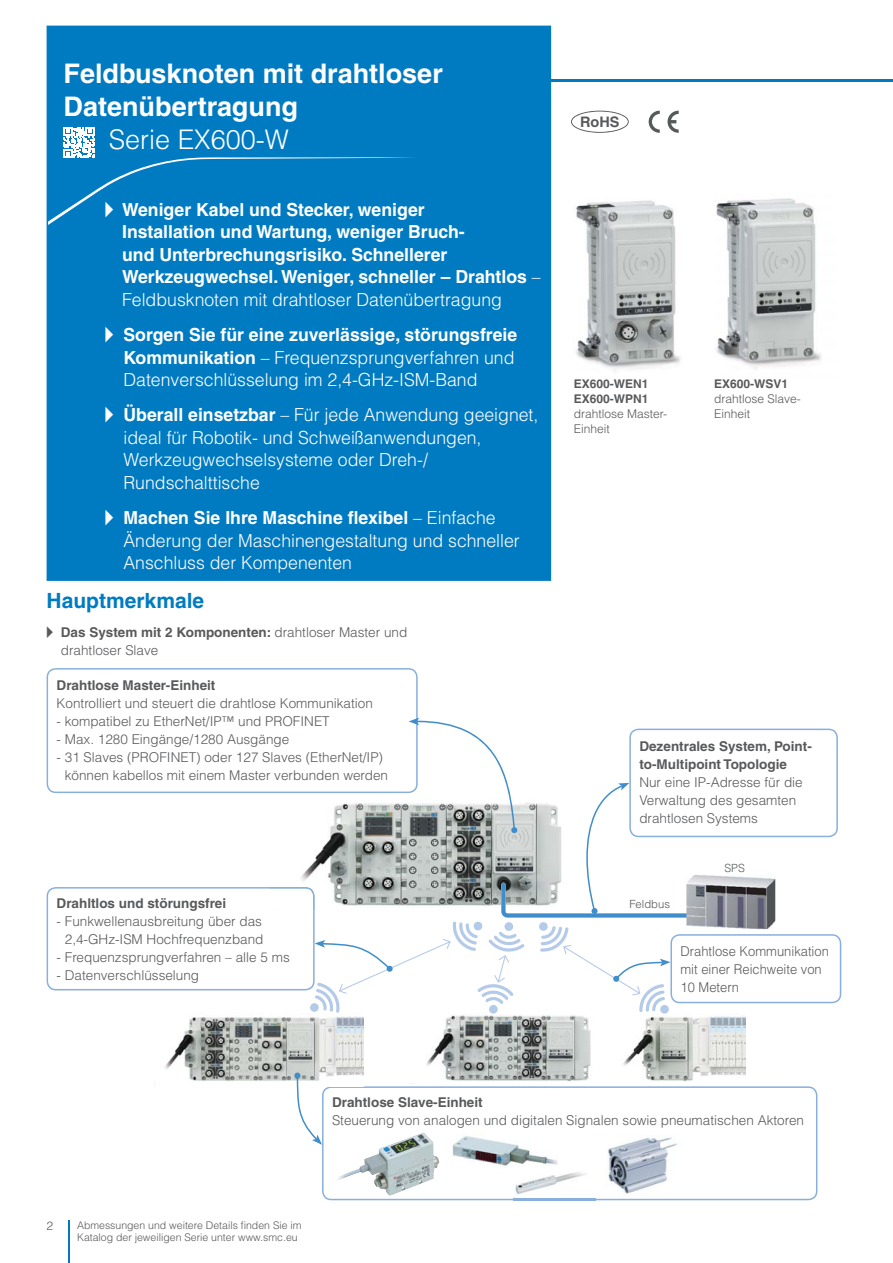
<style>
.page{position:relative;width:893px;height:1263px;background:#fff}
.page>*{position:absolute;margin:0;border:0;box-sizing:border-box;transform-origin:0 0}
.t1{font:700 27px/33px "Helvetica";color:#fff}
.t2{font:300 27px "Helvetica";color:#fff}
.t3{font:700 21px "Helvetica";color:#007bc2}
.t4{font:300 18px/22.5px "Helvetica";color:#fff}
.t5{font:700 18px/22.5px "Helvetica";color:#fff}
.t6{font:700 14.55px "Helvetica";color:#58595b}
.t7{font:300 13.5px/18px "Helvetica";color:#58595b}
.t8{font:700 13.5px/18px "Helvetica";color:#58595b}
.t9{font:300 13.5px/18px "Helvetica";color:#58595b;scale:.96 1}
.t10{font:300 12px/15px "Helvetica";color:#58595b}
.t11{font:700 12px/15px "Helvetica";color:#58595b}
.t12{font:300 11.25px "Helvetica";color:#58595b}
.t13{font:300 10.5px/12px "Helvetica";color:#58595b}
.s1{font-family:"European Pi Three";font-weight:400}
.s2{font-weight:300}
.s3{font-weight:700}
</style>
<div class="page">
<hr style="left:68px;top:1220px;width:1px;height:43px;background:#007bc2">
<svg style="left:322px;top:1086px;width:495px;height:114px"></svg>
<svg style="left:47px;top:668px;width:370px;height:50px"></svg>
<svg style="left:571px;top:111px;width:57px;height:22px"></svg>
<div style="left:47px;top:26px;width:504px;height:555px;background:#007bc2"></div>
<svg style="left:648px;top:111px;width:11px;height:22px"></svg>
<svg style="left:667px;top:111px;width:11px;height:22px"></svg>
<img style="left:165px;top:1016px;width:198px;height:65px">
<img style="left:623px;top:1016px;width:122px;height:66px">
<img style="left:411px;top:1015px;width:180px;height:69px">
<svg style="left:294px;top:1073px;width:28px;height:72px"></svg>
<svg style="left:47px;top:718px;width:794px;height:296px"></svg>
<img style="left:576px;top:200px;width:105px;height:171px">
<img style="left:716px;top:198px;width:105px;height:171px">
<hr style="left:489px;top:79px;width:403px;height:3px;background:#007bc2">
<img style="left:606px;top:1136px;width:76px;height:61px">
<img style="left:451px;top:1129px;width:107px;height:45px">
<img style="left:329px;top:1132px;width:110px;height:64px">
<img style="left:514px;top:1167px;width:81px;height:34px">
<img style="left:514px;top:1199px;width:81px;height:1px">
<img style="left:514px;top:1167px;width:44px;height:7px">
<svg style="left:64px;top:127px;width:30px;height:31px"></svg>
<h1 class="t1" style="left:64px;top:60px;width:381px">Feldbusknoten mit drahtloser<br>Datenübertragung</h1>
<h1 class="t2" style="left:109px;top:125px;width:182px">Serie EX600-W</h1>
<h3 class="t5" style="left:122px;top:200px;width:420px;text-indent:-17px"><span class="s1">-</span> Weniger Kabel und Stecker, weniger<br>Installation und Wartung, weniger Bruch-<br>und Unterbrechungsrisiko. Schnellerer Werkzeugwechsel. Weniger, schneller – Drahtlos <span class="s2">– Feldbusknoten mit drahtloser Datenübertragung</span></h3>
<h3 class="t4" style="left:123px;top:324px;width:395px;text-indent:-19px"><span class="s1">-</span> <span class="s3">Sorgen Sie für eine zuverlässige, störungsfreie<br>Kommunikation</span> – Frequenzsprungverfahren und<br>Datenverschlüsselung im 2,4-GHz-ISM-Band</h3>
<h3 class="t4" style="left:123px;top:404px;width:416px;text-indent:-19px"><span class="s1">-</span> <span class="s3">Überall einsetzbar</span> – Für jede Anwendung geeignet, ideal für Robotik- und Schweißanwendungen, Werkzeugwechselsysteme oder Dreh-/ Rundschalttische</h3>
<h3 class="t4" style="left:123px;top:507px;width:398px;text-indent:-19px"><span class="s1">-</span> <span class="s3">Machen Sie Ihre Maschine flexibel</span> – Einfache<br>Änderung der Maschinengestaltung und schneller<br>Anschluss der Kompenenten</h3>
<h2 class="t3" style="left:47px;top:593px;width:159px">Hauptmerkmale</h2>
<p class="t7" style="left:61px;top:623px;width:348px;text-indent:-14px"><span class="s1">-</span> <span class="s3">Das System mit 2 Komponenten:</span> drahtloser Master und drahtloser Slave</p>
<p class="t8" style="left:57px;top:678px;width:160px">Drahtlose Master-Einheit</p>
<p class="t7" style="left:57px;top:695px;width:318px">Kontrolliert und steuert die drahtlose Kommunikation</p>
<p class="t7" style="left:57px;top:713px;width:275px">- kompatibel zu EtherNet/IP™ und PROFINET</p>
<p class="t7" style="left:57px;top:731px;width:234px">- Max. 1280 Eingänge/1280 Ausgänge</p>
<p class="t7" style="left:65px;top:749px;width:325px;text-indent:-8px">- 31 Slaves (PROFINET) oder 127 Slaves (EtherNet/IP) können kabellos mit einem Master verbunden werden</p>
<p class="t8" style="left:57px;top:895px;width:171px">Drahltlos und störungsfrei</p>
<p class="t7" style="left:57px;top:912px;width:208px;text-align:right">- Funkwellenausbreitung über das<br>2,4-GHz-ISM Hochfrequenzband</p>
<p class="t7" style="left:57px;top:948px;width:235px">- Frequenzsprungverfahren – alle 5 ms</p>
<p class="t7" style="left:57px;top:966px;width:144px">- Datenverschlüsselung</p>
<p class="t6" style="left:580px;top:117px;width:41px">RoHS</p>
<p class="t11" style="left:573px;top:378px;width:76px">EX600-WEN1<br>EX600-WPN1</p>
<p class="t10" style="left:573px;top:407px;width:95px">drahtlose Master-<br>Einheit</p>
<p class="t11" style="left:714px;top:378px;width:76px">EX600-WSV1</p>
<p class="t10" style="left:714px;top:392px;width:88px">drahtlose Slave-<br>Einheit</p>
<p class="t8" style="left:639px;top:738px;width:174px">Dezentrales System, Point&shy;to-Multipoint Topologie</p>
<p class="t7" style="left:639px;top:773px;width:165px">Nur eine IP-Adresse für die<br>Verwaltung des gesamten drahtlosen Systems</p>
<p class="t12" style="left:629px;top:898px;width:42px">Feldbus</p>
<p class="t12" style="left:724px;top:862px;width:22px">SPS</p>
<p class="t9" style="left:680px;top:943px;width:156px">Drahtlose Kommunikation mit einer Reichweite von<br>10 Metern</p>
<p class="t8" style="left:332px;top:1095px;width:152px">Drahtlose Slave-Einheit</p>
<p class="t7" style="left:332px;top:1111px;width:473px">Steuerung von analogen und digitalen Signalen sowie pneumatischen Aktoren</p>
<p class="t10" style="left:47px;top:1218px;width:8px">2</p>
<p class="t13" style="left:77px;top:1219px;width:226px">Abmessungen und weitere Details finden Sie im<br>Katalog der jeweiligen Serie unter www.smc.eu</p>
</div>
